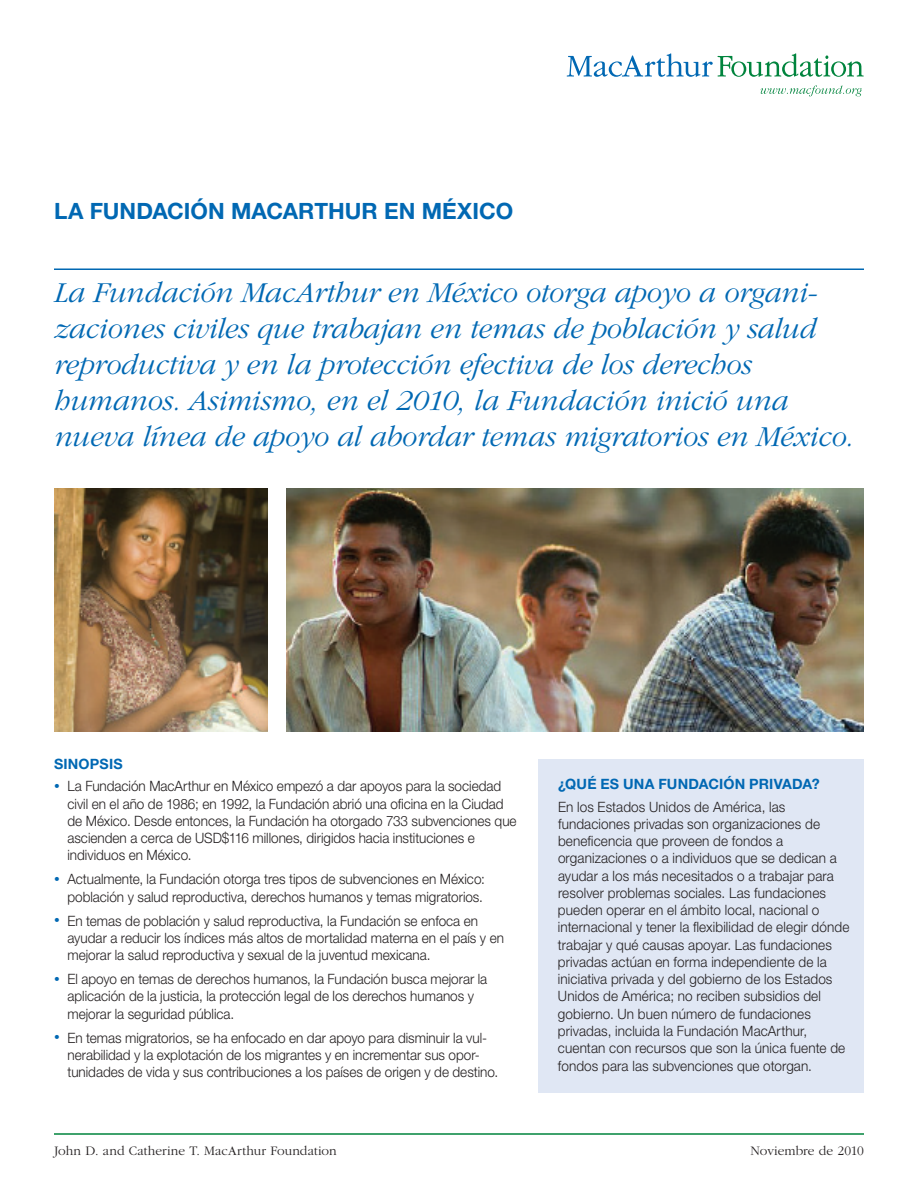
<style>
.page{position:relative;width:918px;height:1188px;background:#fff}
.page>*{position:absolute;margin:0;border:0;box-sizing:border-box;transform-origin:0 0}
.t1{font:italic 300 30px/36px "Garamond";letter-spacing:-.005em;color:#0168b3}
.t2{font:700 22.5px "Helvetica Neue LT Std";color:#0168b3}
.t3{font:300 14.25px/17.2px "Helvetica Neue LT Std";color:#231f20;scale:.95 1}
.t4{font:700 14.25px "Helvetica Neue LT Std";letter-spacing:.015em;color:#0168b3}
.t5{font:300 13.5px "Garamond";letter-spacing:.005em;color:#231f20}
.s1{font-size:11.4px;color:#0168b3}
</style>
<div class="page">
<hr style="left:54px;top:1133px;width:810px;height:2px;background:#00843d">
<hr style="left:54px;top:268px;width:810px;height:2px;background:#0168b3">
<svg style="left:567px;top:53px;width:297px;height:24px"></svg>
<svg style="left:760px;top:85px;width:102px;height:11px"></svg>
<div style="left:538px;top:759px;width:326px;height:333px;background:#e0e7f4"></div>
<img style="left:54px;top:488px;width:214px;height:243px">
<img style="left:287px;top:488px;width:577px;height:243px">
<h2 class="t2" style="left:54px;top:197px;width:461px">LA FUNDACIÓN MACARTHUR EN MÉXICO</h2>
<p class="t1" style="left:54px;top:275px;width:801px">La Fundación MacArthur en México otorga apoyo a organi&shy;zaciones civiles que trabajan en temas de población y salud reproductiva y en la protección efectiva de los derechos humanos. Asimismo, en el 2010, la Fundación inició una nueva línea de apoyo al abordar temas migratorios en México.</p>
<p class="t4" style="left:54px;top:755px;width:69px">SINOPSIS</p>
<p class="t3" style="left:68px;top:777px;width:474px;text-indent:-14px"><span class="s1">•</span> La Fundación MacArthur en México empezó a dar apoyos para la sociedad civil en el año de 1986; en 1992, la Fundación abrió una oficina en la Ciudad de México. Desde entonces, la Fundación ha otorgado 733 subvenciones que ascienden a cerca de USD$116 millones, dirigidos hacia instituciones e individuos en México.</p>
<p class="t3" style="left:54px;top:870px;width:455px;text-align:right"><span class="s1">•</span> Actualmente, la Fundación otorga tres tipos de subvenciones en México: población y salud reproductiva, derechos humanos y temas migratorios.</p>
<p class="t3" style="left:68px;top:912px;width:461px;text-indent:-14px"><span class="s1">•</span> En temas de población y salud reproductiva, la Fundación se enfoca en ayudar a reducir los índices más altos de mortalidad materna en el país y en mejorar la salud reproductiva y sexual de la juventud mexicana.</p>
<p class="t3" style="left:68px;top:970px;width:443px;text-indent:-14px"><span class="s1">•</span> El apoyo en temas de derechos humanos, la Fundación busca mejorar la aplicación de la justicia, la protección legal de los derechos humanos y mejorar la seguridad pública.</p>
<p class="t3" style="left:68px;top:1029px;width:455px;text-indent:-14px"><span class="s1">•</span> En temas migratorios, se ha enfocado en dar apoyo para disminuir la vul&shy;nerabilidad y la explotación de los migrantes y en incrementar sus opor&shy;tunidades de vida y sus contribuciones a los países de origen y de destino.</p>
<p class="t4" style="left:558px;top:775px;width:263px">¿QUÉ ES UNA FUNDACIÓN PRIVADA?</p>
<p class="t3" style="left:558px;top:798px;width:308px">En los Estados Unidos de América, las fundaciones privadas son organizaciones de beneficencia que proveen de fondos a organizaciones o a individuos que se dedican a ayudar a los más necesitados o a trabajar para resolver problemas sociales. Las fundaciones pueden operar en el ámbito local, nacional o internacional y tener la flexibilidad de elegir dónde trabajar y qué causas apoyar. Las fundaciones privadas actúan en forma independiente de la iniciativa privada y del gobierno de los Estados Unidos de América; no reciben subsidios del gobierno. Un buen número de fundaciones privadas, incluida la Fundación MacArthur, cuentan con recursos que son la única fuente de fondos para las subvenciones que otorgan.</p>
<p class="t5" style="left:54px;top:1144px;width:284px">John D. and Catherine T. MacArthur Foundation</p>
<p class="t5" style="left:751px;top:1144px;width:115px">Noviembre de 2010</p>
</div>
